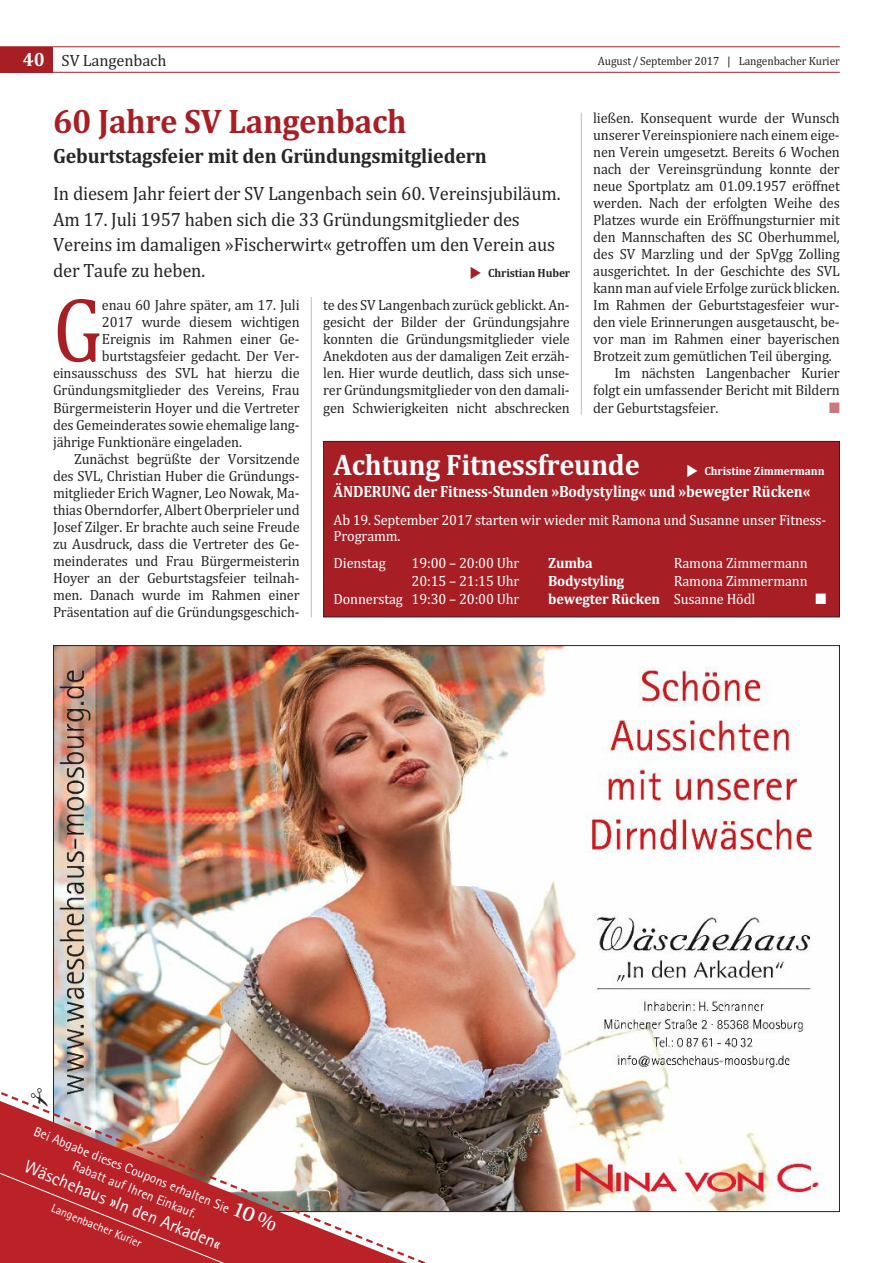
<style>
.page{position:relative;width:893px;height:1263px;background:#fff}
.page>*{position:absolute;margin:0;border:0;box-sizing:border-box;transform-origin:0 0}
.t1{font:92.7px "Cambria";color:#a81e25;scale:.87 1}
.t2{font:700 34.5px "Cambria";letter-spacing:-.01em;color:#a81e25;scale:.95 1}
.t3{font:700 30px "Cambria";letter-spacing:-.01em;color:#fff;scale:.95 1}
.t4{font:700 21px "Cambria";letter-spacing:-.01em;color:#272526;scale:.95 1}
.t5{font:19.5px/25.5px "Cambria";letter-spacing:-.01em;color:#272526;scale:.95 1}
.t6{font:18px "Rotis Sans Serif Std";color:#fff}
.t7{font:700 16.5px "Cambria";letter-spacing:-.01em;color:#fff;scale:.9 1}
.t8{font:16.5px "Cambria";letter-spacing:-.01em;color:#272526}
.t9{font:15px/17px "Cambria";letter-spacing:-.01em;color:#272526;text-align:justify;scale:.95 1}
.t10{font:15px/16.5px "Cambria";letter-spacing:-.01em;color:#fff;scale:.95 1}
.t11{font:700 15px "Cambria";letter-spacing:-.01em;color:#fff;scale:.95 1}
.t12{font:15px "Zapf Dingbats ITC";color:#fff;scale:.95 1}
.t13{font:15px "Zapf Dingbats ITC";color:#cb787c;scale:.95 1}
.t14{font:13.5px/17.4px "Rotis Sans Serif Std";color:#fff}
.t15{font:12px "Cambria";letter-spacing:-.01em;color:#272526;scale:.95 1}
.t16{font:700 12px "Cambria";letter-spacing:-.01em;color:#fff;scale:.95 1}
.t17{font:12px "Rotis Sans Serif Std";color:#fff}
.t18{font:700 12px "Cambria";letter-spacing:-.01em;color:#272526;scale:.95 1}
.s1{font-weight:700;font-size:19.5px;color:#fff}
.s2{font-weight:400}
.s3{font-family:"Rotis Serif Std";font-weight:700;font-size:22.5px}
</style>
<div class="page">
<div style="left:324px;top:441px;width:515px;height:176px;background:#a81e25"></div>
<div style="left:323px;top:441px;width:517px;height:176px;border:1px solid #272526"></div>
<img style="left:55px;top:647px;width:770px;height:563px">
<hr style="left:0;top:46px;width:840px;height:1px;background:#a81e25">
<hr style="left:0;top:72px;width:840px;height:1px;background:#a81e25">
<div style="left:0;top:47px;width:53px;height:25px;background:#a81e25"></div>
<img style="left:0;top:1088px;width:453px;height:175px">
<svg style="left:0;top:1167px;width:252px;height:96px;background:#bb2c31"></svg>
<hr style="left:311px;top:297px;width:1px;height:320px;background:#bebebe">
<hr style="left:581px;top:113px;width:1px;height:302px;background:#bebebe">
<svg style="left:30px;top:1088px;width:23px;height:22px"></svg>
<p class="t8" style="left:23px;top:50px;width:145px"><span class="s1">40</span> SV Langenbach</p>
<p class="t15" style="left:598px;top:53px;width:256px">August / September 2017 | Langenbacher Kurier</p>
<h2 class="t2" style="left:53px;top:101px;width:374px">60 Jahre SV Langenbach</h2>
<h3 class="t4" style="left:53px;top:144px;width:458px">Geburtstagsfeier mit den Gründungsmitgliedern</h3>
<h3 class="t5" style="left:53px;top:181px;width:536px">in diesem Jahr feiert der SV Langenbach sein 60. Vereinsjubiläum.<br>Am 17. Juli 1957 haben sich die 33 Gründungsmitglieder des Vereins im damaligen »fischerwirt« getroffen um den Verein aus der taufe zu heben.</h3>
<p class="t9" style="left:593px;top:110px;width:261px">ließen. Konsequent wurde der Wunsch</p>
<p class="t9" style="left:593px;top:127px;width:261px">unserer Vereinspioniere nach einem eige-</p>
<p class="t9" style="left:593px;top:144px;width:261px">nen Verein umgesetzt. bereits 6 Wochen</p>
<p class="t9" style="left:593px;top:161px;width:261px">nach der Vereinsgründung konnte der</p>
<p class="t9" style="left:593px;top:178px;width:261px">neue Sportplatz am 01.09.1957 eröffnet</p>
<p class="t9" style="left:593px;top:195px;width:261px">werden. Nach der erfolgten Weihe des</p>
<p class="t9" style="left:593px;top:212px;width:261px">Platzes wurde ein eröffnungsturnier mit</p>
<p class="t9" style="left:593px;top:229px;width:261px">den mannschaften des SC Oberhummel,</p>
<p class="t9" style="left:593px;top:246px;width:261px">des SV marzling und der SpVgg Zolling</p>
<p class="t9" style="left:593px;top:263px;width:261px">ausgerichtet. in der Geschichte des SVL</p>
<p class="t9" style="left:593px;top:280px;width:261px">kann man aufviele erfolge zurück blicken.</p>
<p class="t9" style="left:593px;top:297px;width:261px">im Rahmen der Geburtstagesfeier wur-</p>
<p class="t9" style="left:593px;top:314px;width:261px">den viele erinnerungen ausgetauscht, be-</p>
<p class="t9" style="left:593px;top:331px;width:261px">vor man im Rahmen einer bayerischen</p>
<p class="t9" style="left:593px;top:348px;width:253px">brotzeit zum gemütlichen teil überging.</p>
<p class="t9" style="left:614px;top:365px;width:239px">im nächsten Langenbacher Kurier</p>
<p class="t9" style="left:593px;top:382px;width:261px">folgt ein umfassender bericht mit bildern</p>
<p class="t9" style="left:593px;top:399px;width:133px">der Geburtstagsfeier.</p>
<p class="t13" style="left:829px;top:399px;width:13px">■</p>
<p class="t18" style="left:488px;top:266px;width:88px">Christian Huber</p>
<h1 class="t1" style="left:53px;top:275px;width:58px">G</h1>
<p class="t9" style="left:102px;top:297px;width:210px">enau 60 Jahre später, am 17. Juli</p>
<p class="t9" style="left:323px;top:297px;width:261px">te des SV Langenbach zurück geblickt. An&shy;gesicht der bilder der Gründungsjahre konnten die Gründungsmitglieder viele Anekdoten aus der damaligen Zeit erzäh&shy;len. Hier wurde deutlich, dass sich unse&shy;rer Gründungsmitglieder von den damali&shy;gen Schwierigkeiten nicht abschrecken</p>
<h3 class="t3" style="left:334px;top:447px;width:324px">Achtung Fitnessfreunde</h3>
<p class="t7" style="left:334px;top:482px;width:531px">ÄNDERUNG der Fitness-Stunden »Bodystyling« und »bewegter Rücken«</p>
<p class="t10" style="left:334px;top:511px;width:520px">Ab 19. September 2017 starten wir wieder mit Ramona und Susanne unser fitness-<br>Programm.</p>
<p class="t10" style="left:334px;top:554px;width:56px">Dienstag</p>
<p class="t10" style="left:412px;top:554px;width:115px">19:00 – 20:00 uhr</p>
<p class="t11" style="left:548px;top:554px;width:49px">Zumba</p>
<p class="t10" style="left:674px;top:554px;width:142px">Ramona Zimmermann</p>
<p class="t10" style="left:412px;top:572px;width:115px">20:15 – 21:15 uhr</p>
<p class="t11" style="left:548px;top:572px;width:82px">Bodystyling</p>
<p class="t10" style="left:674px;top:572px;width:142px">Ramona Zimmermann</p>
<p class="t10" style="left:334px;top:590px;width:197px">Donnerstag 19:30 – 20:00 uhr</p>
<p class="t11" style="left:548px;top:590px;width:220px">bewegter Rücken <span class="s2">Susanne Hödl</span></p>
<p class="t12" style="left:815px;top:590px;width:13px">■</p>
<p class="t9" style="left:102px;top:314px;width:210px">2017 wurde diesem wichtigen</p>
<p class="t9" style="left:102px;top:331px;width:209px">ereignis im Rahmen einer Ge-</p>
<p class="t9" style="left:102px;top:348px;width:209px">burtstagsfeier gedacht. Der Ver-</p>
<p class="t9" style="left:53px;top:365px;width:261px">einsausschuss des SVL hat hierzu die</p>
<p class="t9" style="left:53px;top:382px;width:261px">Gründungsmitglieder des Vereins, frau</p>
<p class="t9" style="left:53px;top:399px;width:261px">bürgermeisterin Hoyer und die Vertreter</p>
<p class="t9" style="left:53px;top:416px;width:261px">des Gemeinderates sowie ehemalige lang-</p>
<p class="t9" style="left:53px;top:433px;width:200px">jährige funktionäre eingeladen.</p>
<p class="t9" style="left:74px;top:450px;width:239px">Zunächst begrüßte der Vorsitzende</p>
<p class="t9" style="left:53px;top:467px;width:261px">des SVL, Christian Huber die Gründungs-</p>
<p class="t9" style="left:53px;top:484px;width:261px">mitglieder erich Wagner, Leo Nowak, ma-</p>
<p class="t9" style="left:53px;top:501px;width:261px">thias Oberndorfer, Albert Oberprieler und</p>
<p class="t9" style="left:53px;top:518px;width:261px">Josef Zilger. er brachte auch seine freude</p>
<p class="t9" style="left:53px;top:535px;width:261px">zu Ausdruck, dass die Vertreter des Ge-</p>
<p class="t9" style="left:53px;top:552px;width:261px">meinderates und frau bürgermeisterin</p>
<p class="t9" style="left:53px;top:569px;width:261px">Hoyer an der Geburtstagsfeier teilnah-</p>
<p class="t9" style="left:53px;top:586px;width:261px">men. Danach wurde im Rahmen einer</p>
<p class="t9" style="left:53px;top:603px;width:261px">Präsentation auf die Gründungsgeschich-</p>
<p class="t16" style="left:704px;top:464px;width:128px">Christine Zimmermann</p>
<p class="t14" style="left:83px;top:1142px;width:212px;text-indent:-49px;rotate:22deg">Bei Abgabe dieses Coupons erhalten Sie <span class="s3">10 %<br></span>Rabatt auf Ihren Einkauf.</p>
<p class="t6" style="left:28px;top:1160px;width:212px;rotate:22deg">Wäschehaus »In den Arkaden«</p>
<p class="t17" style="left:54px;top:1203px;width:98px;rotate:22deg">Langenbacher Kurier</p>
</div>
